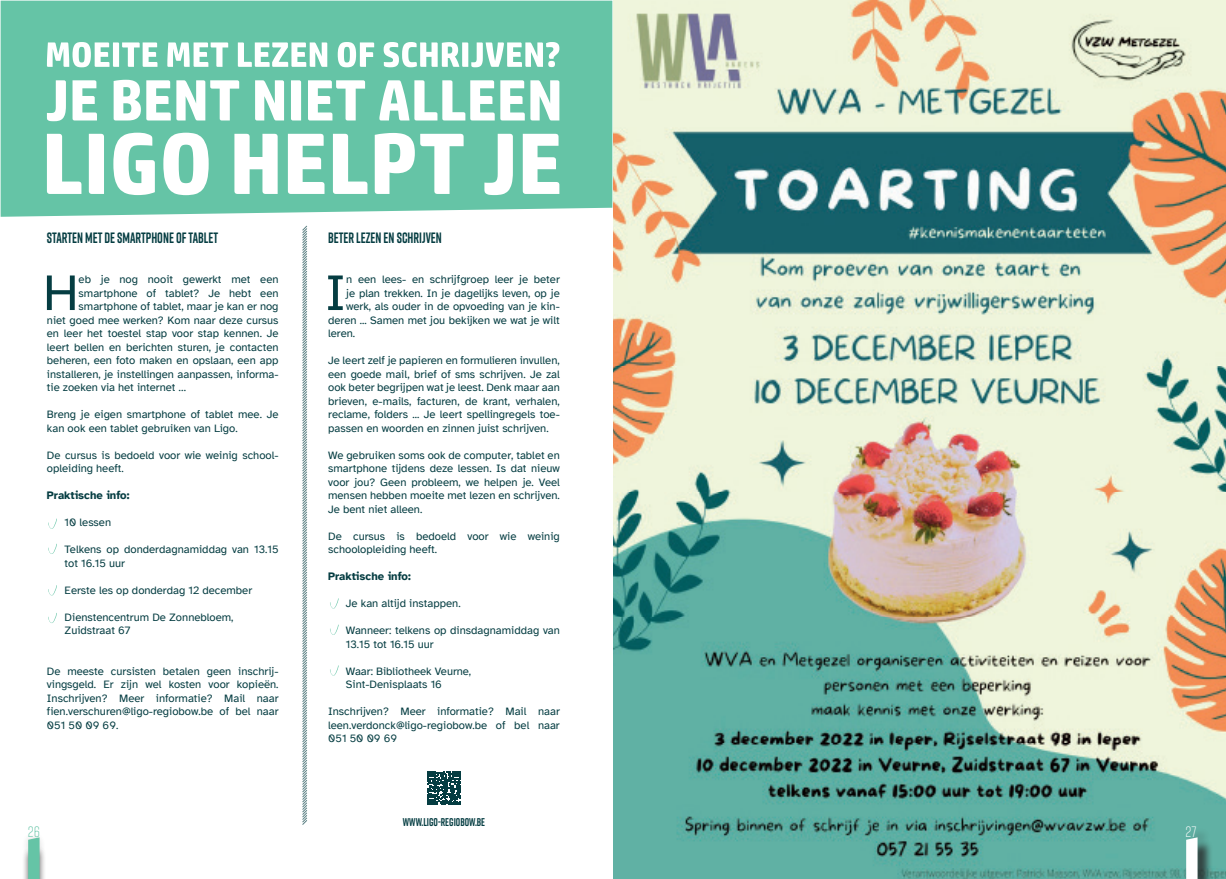
<style>
.page{position:relative;width:1226px;height:879px;background:#fff}
.page>*{position:absolute;margin:0;border:0;box-sizing:border-box;transform-origin:0 0}
.t1{font:51.62px "Atkinson Hyperlegible";color:#053d42}
.t2{font:700 15px "Rift";color:#053d42;scale:.85 1}
.t3{font:300 15px "Rift";color:#65c4a6}
.t4{font:300 15px "Rift";color:#fff}
.t5{font:11.25px/13.5px "Atkinson Hyperlegible";color:#053d42}
.t6{font:700 11.25px "Atkinson Hyperlegible";color:#053d42}
.t7{font:700 11.25px "Rift";color:#053d42;scale:.88 1}
</style>
<div class="page">
<div style="left:1px;top:1px;width:611px;height:216px;background:#65c4a6"></div>
<svg style="left:48px;top:518px;width:9px;height:11px"></svg>
<svg style="left:330px;top:598px;width:9px;height:10px"></svg>
<svg style="left:330px;top:624px;width:9px;height:11px"></svg>
<svg style="left:330px;top:665px;width:9px;height:10px"></svg>
<svg style="left:48px;top:544px;width:9px;height:10px"></svg>
<svg style="left:48px;top:585px;width:9px;height:10px"></svg>
<svg style="left:48px;top:613px;width:9px;height:10px"></svg>
<svg style="left:427px;top:771px;width:34px;height:33px"></svg>
<img style="left:613px;top:0;width:613px;height:879px">
<svg style="left:302px;top:225px;width:5px;height:600px;background:#afc1c2"></svg>
<svg style="left:47px;top:42px;width:512px;height:25px"></svg>
<svg style="left:47px;top:80px;width:512px;height:41px"></svg>
<svg style="left:47px;top:133px;width:512px;height:62px"></svg>
<div style="left:1188px;top:827px;width:23px;height:25px;background:#5eada0"></div>
<div style="left:1188px;top:839px;width:25px;height:40px;background:#231f20;opacity:.75"></div>
<svg style="left:1186px;top:837px;width:12px;height:42px"></svg>
<div style="left:22px;top:833px;width:24px;height:24px;background:#fbfbfb"></div>
<div style="left:21px;top:845px;width:26px;height:34px;background:#231f20;opacity:.75"></div>
<svg style="left:28px;top:837px;width:12px;height:42px"></svg>
<p class="t2" style="left:47px;top:226px;width:203px">STARTEN MET DE SMARTPHONE OF TABLET</p>
<p class="t1" style="left:43px;top:264px;width:37px">H</p>
<p class="t5" style="left:79px;top:273px;width:201px">eb je nog nooit gewerkt met een</p>
<p class="t5" style="left:79px;top:286px;width:201px">smartphone of tablet? Je hebt een</p>
<p class="t5" style="left:79px;top:300px;width:201px">smartphone of tablet, maar je kan er nog</p>
<p class="t5" style="left:47px;top:313px;width:233px">niet goed mee werken? Kom naar deze cursus</p>
<p class="t5" style="left:47px;top:327px;width:233px">en leer het toestel stap voor stap kennen. Je</p>
<p class="t5" style="left:47px;top:340px;width:233px">leert bellen en berichten sturen, je contacten</p>
<p class="t5" style="left:47px;top:354px;width:233px">beheren, een foto maken en opslaan, een app</p>
<p class="t5" style="left:47px;top:367px;width:233px">installeren, je instellingen aanpassen, informa-</p>
<p class="t5" style="left:47px;top:381px;width:141px">tie zoeken via het internet …</p>
<p class="t5" style="left:47px;top:408px;width:233px">Breng je eigen smartphone of tablet mee. Je kan ook een tablet gebruiken van Ligo.</p>
<p class="t5" style="left:47px;top:448px;width:233px">De cursus is bedoeld voor wie weinig school&shy;opleiding heeft.</p>
<p class="t6" style="left:47px;top:489px;width:84px">Praktische info:</p>
<p class="t5" style="left:65px;top:516px;width:48px">10 lessen</p>
<p class="t5" style="left:65px;top:543px;width:215px">Telkens op donderdagnamiddag van 13.15 tot 16.15 uur</p>
<p class="t5" style="left:65px;top:583px;width:189px">Eerste les op donderdag 12 december</p>
<p class="t5" style="left:65px;top:610px;width:170px">Dienstencentrum De Zonnebloem,</p>
<p class="t5" style="left:65px;top:624px;width:68px">Zuidstraat 67</p>
<p class="t5" style="left:47px;top:664px;width:233px;text-align:justify">De meeste cursisten betalen geen inschrij&shy;vingsgeld. Er zijn wel kosten voor kopieën.<br>Inschrijven? Meer informatie? Mail naar fien.verschuren@ligo-regiobow.be of bel naar 051 50 09 69.</p>
<p class="t2" style="left:328px;top:226px;width:135px">BETER LEZEN EN SCHRIJVEN</p>
<p class="t1" style="left:325px;top:264px;width:23px">I</p>
<p class="t5" style="left:346px;top:273px;width:215px">n een lees- en schrijfgroep leer je beter</p>
<p class="t5" style="left:346px;top:286px;width:215px">je plan trekken. In je dagelijks leven, op je</p>
<p class="t5" style="left:346px;top:300px;width:215px">werk, als ouder in de opvoeding van je kin-</p>
<p class="t5" style="left:328px;top:313px;width:233px">deren ... Samen met jou bekijken we wat je wilt</p>
<p class="t5" style="left:328px;top:327px;width:29px">leren.</p>
<p class="t5" style="left:328px;top:354px;width:233px;text-align:justify">Je leert zelf je papieren en formulieren invullen, een goede mail, brief of sms schrijven. Je zal ook beter begrijpen wat je leest. Denk maar aan brieven, e-mails, facturen, de krant, verhalen, reclame, folders ... Je leert spellingregels toe&shy;passen en woorden en zinnen juist schrijven.</p>
<p class="t5" style="left:328px;top:448px;width:233px;text-align:justify">We gebruiken soms ook de computer, tablet en smartphone tijdens deze lessen. Is dat nieuw voor jou? Geen probleem, we helpen je. Veel mensen hebben moeite met lezen en schrijven.<br>Je bent niet alleen.</p>
<p class="t5" style="left:328px;top:529px;width:233px">De cursus is bedoeld voor wie weinig schoolopleiding heeft.</p>
<p class="t6" style="left:328px;top:570px;width:84px">Praktische info:</p>
<p class="t5" style="left:346px;top:597px;width:116px">Je kan altijd instappen.</p>
<p class="t5" style="left:346px;top:624px;width:215px">Wanneer: telkens op dinsdagnamiddag van<br>13.15 tot 16.15 uur</p>
<p class="t5" style="left:346px;top:664px;width:127px">Waar: Bibliotheek Veurne,</p>
<p class="t5" style="left:346px;top:678px;width:98px">Sint-Denisplaats 16</p>
<p class="t5" style="left:328px;top:705px;width:233px;text-align:justify">Inschrijven? Meer informatie? Mail naar leen.verdonck@ligo-regiobow.be of bel naar 051 50 09 69</p>
<p class="t7" style="left:403px;top:814px;width:95px">WWW.LIGO-REGIOBOW.BE</p>
<h2 class="t3" style="left:28px;top:821px;width:14px">26</h2>
<h2 class="t4" style="left:1185px;top:821px;width:13px">27</h2>
</div>
